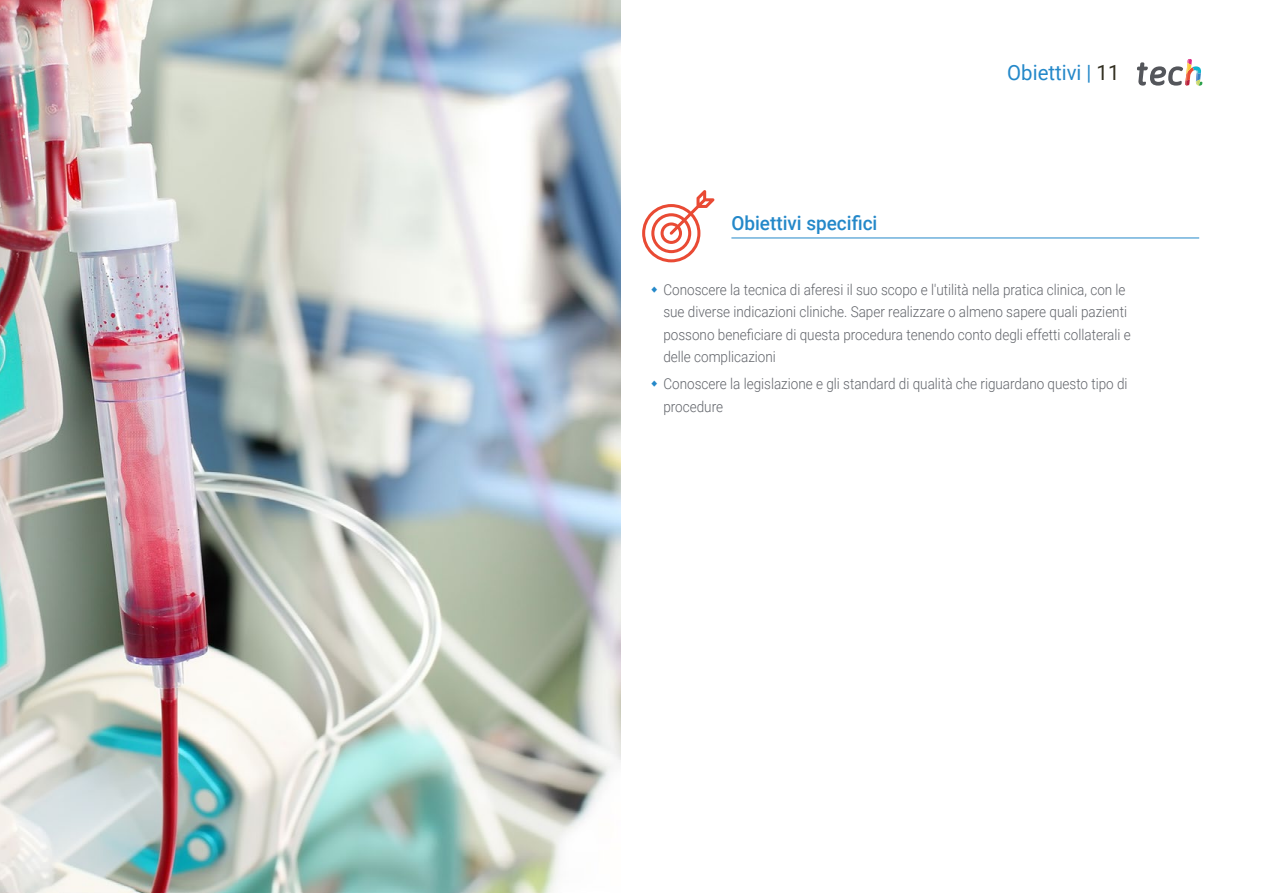
<style>
.page{position:relative;width:1263px;height:893px;background:#fff}
.page>*{position:absolute;margin:0;border:0;box-sizing:border-box;transform-origin:0 0}
.t1{font:21px "Roboto";color:#2488c9}
.t2{font:500 19.5px "Roboto";color:#2488c9}
.t3{font:300 15px/22.5px "Roboto";color:#61646a;scale:.9 1}
.s1{color:#312e20}
</style>
<div class="page">
<img style="left:0;top:0;width:621px;height:893px">
<svg style="left:1137px;top:59px;width:65px;height:27px"></svg>
<hr style="left:731px;top:238px;width:468px;height:1px;background:#2488c9">
<svg style="left:642px;top:190px;width:72px;height:72px"></svg>
<h2 class="t2" style="left:731px;top:209px;width:147px">Obiettivi specifici</h2>
<h1 class="t1" style="left:1007px;top:57px;width:114px">Obiettivi | <span class="s1">11</span></h1>
<p class="t3" style="left:663px;top:278px;width:521px">Conoscere la tecnica di aferesi il suo scopo e l'utilità nella pratica clinica, con le sue diverse indicazioni cliniche. Saper realizzare o almeno sapere quali pazienti possono beneficiare di questa procedura tenendo conto degli effetti collaterali e delle complicazioni</p>
<p class="t3" style="left:663px;top:372px;width:517px">Conoscere la legislazione e gli standard di qualità che riguardano questo tipo di procedure</p>
</div>
